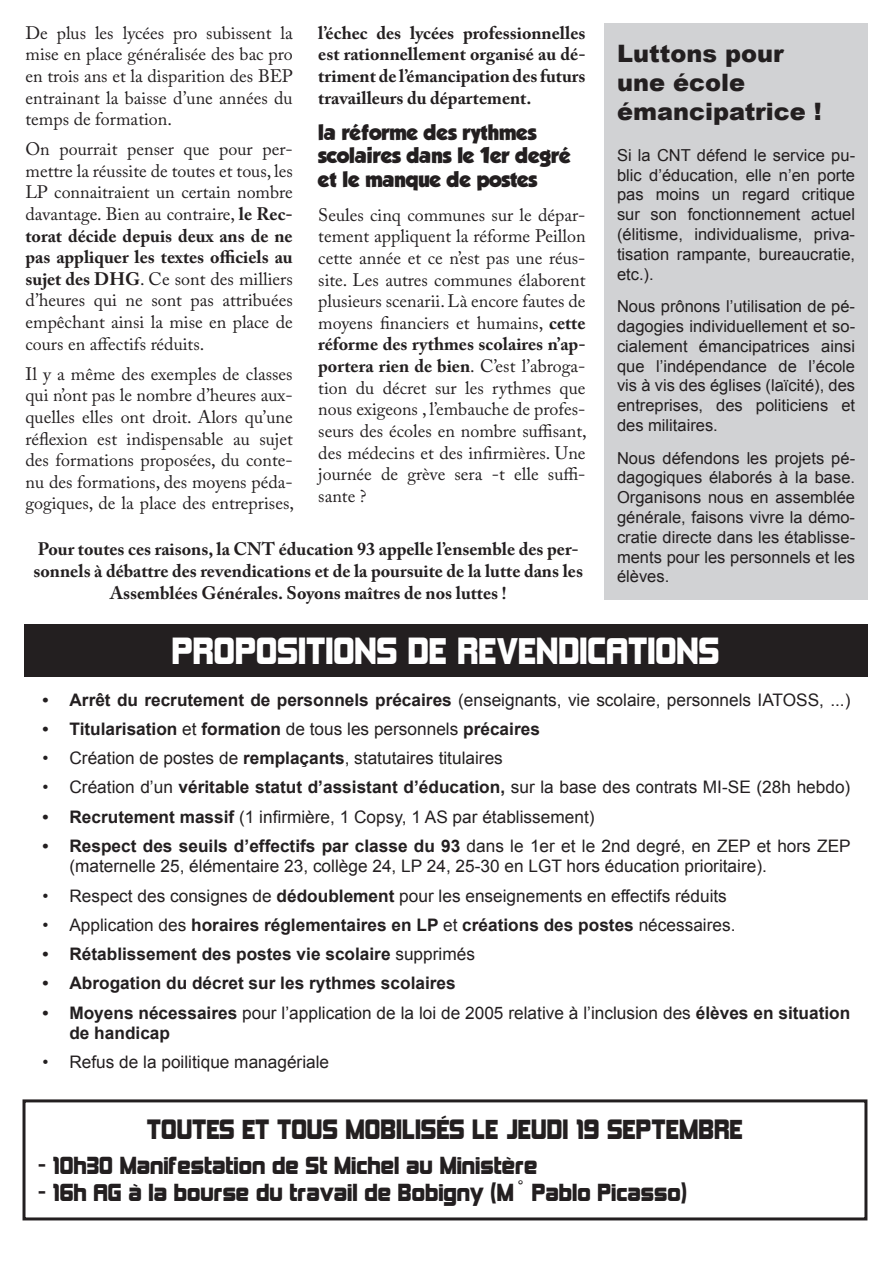
<style>
.page{position:relative;width:893px;height:1263px;background:#fff}
.page>*{position:absolute;margin:0;border:0;box-sizing:border-box;transform-origin:0 0}
.t1{font:34.5px "Kimberley";color:#fff}
.t2{font:25.5px "Kimberley";color:#231f20}
.t3{font:900 24px/28.8px "Arial";color:#231f20}
.t4{font:22.5px "Kimberley";color:#231f20}
.t5{font:19.5px/23.4px "GROBOLD";color:#231f20}
.t6{font:18px/21.6px "Adobe Caslon Pro";color:#231f20;text-align:justify}
.t7{font:700 18px/21.6px "Adobe Caslon Pro";color:#231f20;text-align:justify}
.t8{font:17.25px/20.7px "Arial";color:#231f20}
.t9{font:700 17.25px "Arial";color:#231f20}
.t10{font:16.5px/19.8px "Arial";color:#231f20;text-align:justify}
.s1{font-weight:700}
.s2{font-weight:400}
</style>
<div class="page">
<div style="left:23px;top:1099px;width:844px;height:121px;border:3px solid #231f20"></div>
<div style="left:24px;top:624px;width:843px;height:52px;background:#231f20"></div>
<div style="left:604px;top:23px;width:264px;height:577px;background:#d1d2d4"></div>
<p class="t6" style="left:26px;top:22px;width:269px">De plus les lycées pro subissent la mise en place généralisée des bac pro en trois ans et la disparition des BEP entrainant la baisse d’une années du temps de formation.</p>
<p class="t6" style="left:26px;top:138px;width:269px">On pourrait penser que pour per&shy;mettre la réussite de toutes et tous, les LP connaitraient un certain nombre davantage. Bien au contraire, <span class="s1">le Rec&shy;torat décide depuis deux ans de ne pas appliquer les textes officiels au sujet des DHG</span>. Ce sont des milliers d’heures qui ne sont pas attribuées empêchant ainsi la mise en place de cours en affectifs réduits.</p>
<p class="t6" style="left:26px;top:363px;width:270px">Il y a même des exemples de classes qui n’ont pas le nombre d’heures aux&shy;quelles elles ont droit. Alors qu’une réflexion est indispensable au sujet des formations proposées, du conte&shy;nu des formations, des moyens péda&shy;gogiques, de la place des entreprises,</p>
<p class="t7" style="left:318px;top:22px;width:269px">l’échec des lycées professionnelles est rationnellement organisé au dé&shy;triment de l’émancipation des futurs travailleurs du département.</p>
<p class="t5" style="left:318px;top:120px;width:254px">la réforme des rythmes scolaires dans le 1er degré et le manque de postes</p>
<p class="t6" style="left:318px;top:204px;width:270px">Seules cinq communes sur le dépar&shy;tement appliquent la réforme Peillon cette année et ce n’est pas une réus&shy;site. Les autres communes élaborent plusieurs scenarii. Là encore fautes de moyens financiers et humains, <span class="s1">cette réforme des rythmes scolaires n’ap&shy;portera rien de bien</span>. C’est l’abroga&shy;tion du décret sur les rythmes que nous exigeons , l’embauche de profes&shy;seurs des écoles en nombre suffisant, des médecins et des infirmières. Une journée de grève sera -t elle suffi&shy;sante ?</p>
<p class="t7" style="left:34px;top:538px;width:551px;text-align:center">Pour toutes ces raisons, la CNT éducation 93 appelle l’ensemble des per&shy;sonnels à débattre des revendications et de la poursuite de la lutte dans les<br>Assemblées Générales. Soyons maîtres de nos luttes !</p>
<h3 class="t3" style="left:617px;top:38px;width:206px">Luttons pour une école émancipatrice !</h3>
<p class="t10" style="left:617px;top:145px;width:240px">Si la CNT défend le service pu&shy;blic d’éducation, elle n’en porte pas moins un regard critique sur son fonctionnement actuel (élitisme, individualisme, priva&shy;tisation rampante, bureaucratie, etc.).</p>
<p class="t10" style="left:617px;top:297px;width:240px">Nous prônons l’utilisation de pé&shy;dagogies individuellement et so&shy;cialement émancipatrices ainsi que l’indépendance de l’école vis à vis des églises (laïcité), des entreprises, des politiciens et des militaires.</p>
<p class="t10" style="left:617px;top:448px;width:240px">Nous défendons les projets pé&shy;dagogiques élaborés à la base.<br>Organisons nous en assemblée générale, faisons vivre la démo&shy;cratie directe dans les établisse&shy;ments pour les personnels et les élèves.</p>
<h1 class="t1" style="left:172px;top:632px;width:549px">PROPOSITIONS DE REVENDICATIONS</h1>
<p class="t8" style="left:43px;top:689px;width:809px"><span class="s1">• Arrêt du recrutement de personnels précaires</span> (enseignants, vie scolaire, personnels IATOSS, ...)</p>
<p class="t9" style="left:43px;top:717px;width:499px">• Titularisation <span class="s2">et</span> formation <span class="s2">de tous les personnels</span> précaires</p>
<p class="t8" style="left:42px;top:748px;width:462px">• Création de postes de <span class="s1">remplaçants</span>, statutaires titulaires</p>
<p class="t8" style="left:42px;top:777px;width:809px">• Création d’un <span class="s1">véritable statut d’assistant d’éducation,</span> sur la base des contrats MI-SE (28h hebdo)</p>
<p class="t8" style="left:42px;top:806px;width:554px"><span class="s1">• Recrutement massif</span> (1 infirmière, 1 Copsy, 1 AS par établissement)</p>
<p class="t8" style="left:69px;top:835px;width:783px;text-indent:-27px"><span class="s1">• Respect des seuils d’effectifs par classe du 93</span> dans le 1er et le 2nd degré, en ZEP et hors ZEP (maternelle 25, élémentaire 23, collège 24, LP 24, 25-30 en LGT hors éducation prioritaire).</p>
<p class="t8" style="left:42px;top:885px;width:686px">• Respect des consignes de <span class="s1">dédoublement</span> pour les enseignements en effectifs réduits</p>
<p class="t9" style="left:42px;top:913px;width:695px"><span class="s2">• Application des</span> horaires réglementaires en LP <span class="s2">et</span> créations des postes <span class="s2">nécessaires.</span></p>
<p class="t9" style="left:42px;top:942px;width:434px">• Rétablissement des postes vie scolaire <span class="s2">supprimés</span></p>
<p class="t9" style="left:42px;top:972px;width:415px">• Abrogation du décret sur les rythmes scolaires</p>
<p class="t8" style="left:69px;top:1002px;width:782px;text-indent:-27px"><span class="s1">• Moyens nécessaires</span> pour l’application de la loi de 2005 relative à l’inclusion des <span class="s1">élèves en situation de handicap</span></p>
<p class="t8" style="left:42px;top:1052px;width:288px">• Refus de la poilitique managériale</p>
<h2 class="t2" style="left:147px;top:1115px;width:597px">TOUTES ET TOUS MOBILISÉS LE JEUDI 19 SEPTEMBRE</h2>
<p class="t4" style="left:38px;top:1153px;width:501px">- 10H30 MANIFESTATION DE ST MICHEL AU MINISTÈRE</p>
<p class="t4" style="left:38px;top:1180px;width:650px">- 16H AG À LA BOURSE DU TRAVAIL DE BOBIGNY (M° PABLO PICASSO)</p>
</div>
